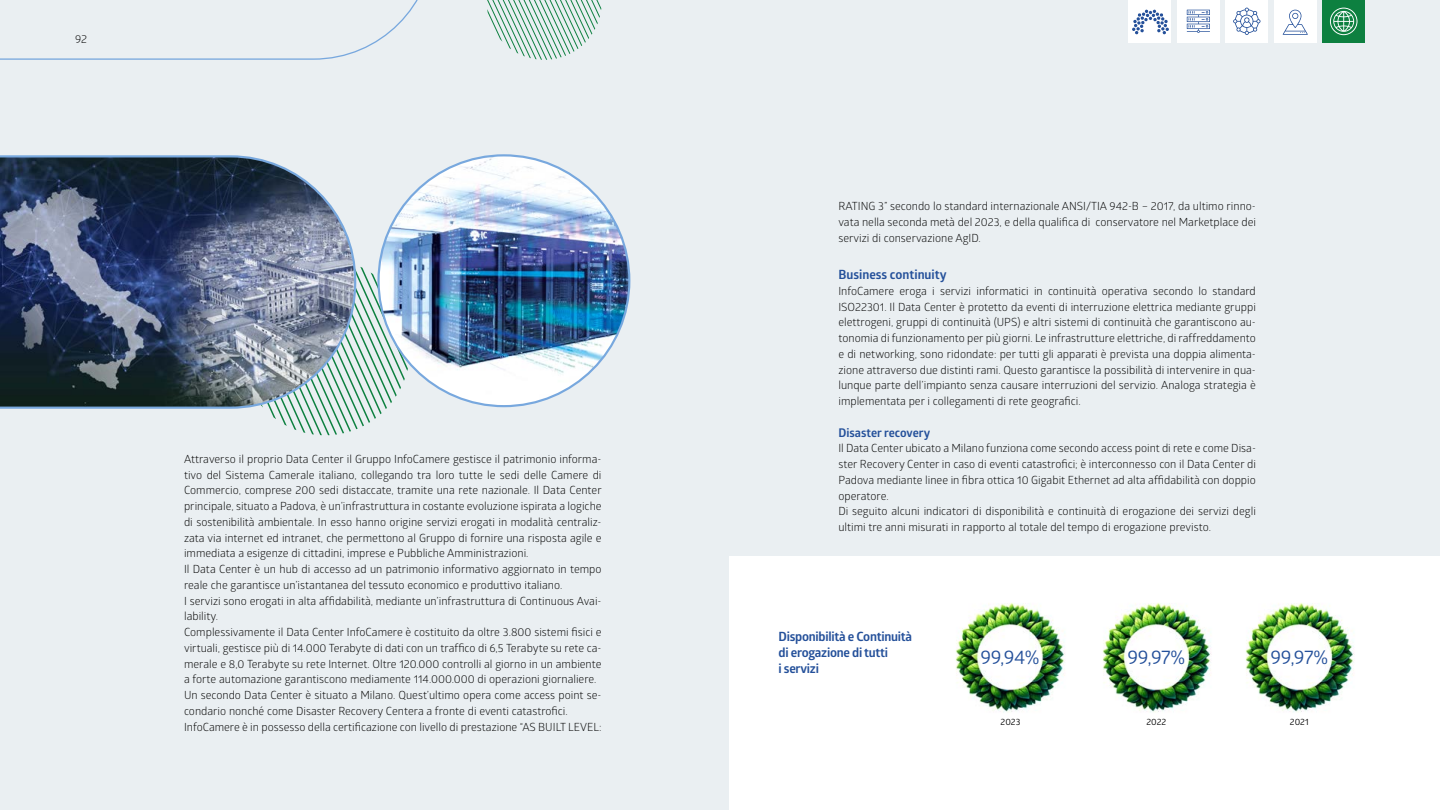
<style>
.page{position:relative;width:1440px;height:810px;background:#eaeff2}
.page>*{position:absolute;margin:0;border:0;box-sizing:border-box;transform-origin:0 0}
.t1{font:19.5px "Glober";letter-spacing:-.025em;color:#24509a}
.t2{font:700 12.75px/15.8px "Glober";letter-spacing:-.02em;color:#24509a}
.t3{font:700 12.75px "Glober";color:#24509a}
.t4{font:700 12px "Glober";color:#24509a}
.t5{font:11.25px/15.8px "Glober";color:#000}
.t6{font:9px "Glober";color:#000}
</style>
<div class="page">
<svg style="left:0;top:0;width:418px;height:60px"></svg>
<svg style="left:487px;top:0;width:115px;height:60px"></svg>
<svg style="left:270px;top:259px;width:140px;height:176px"></svg>
<img style="left:0;top:155px;width:356px;height:254px">
<img style="left:379px;top:155px;width:250px;height:251px;border-radius:125px">
<div style="left:729px;top:556px;width:711px;height:254px;background:#fff"></div>
<img style="left:955px;top:603px;width:110px;height:109px">
<img style="left:1102px;top:603px;width:109px;height:109px">
<img style="left:1245px;top:603px;width:109px;height:109px">
<div style="left:1177px;top:0;width:43px;height:43px;background:#fff"></div>
<svg style="left:1187px;top:10px;width:23px;height:23px"></svg>
<div style="left:1129px;top:0;width:42px;height:43px;background:#fff"></div>
<svg style="left:1132px;top:10px;width:37px;height:25px"></svg>
<div style="left:1226px;top:0;width:42px;height:43px;background:#fff"></div>
<svg style="left:1233px;top:8px;width:28px;height:27px"></svg>
<div style="left:1274px;top:0;width:43px;height:43px;background:#fff"></div>
<svg style="left:1283px;top:10px;width:25px;height:25px"></svg>
<div style="left:1322px;top:0;width:43px;height:43px;background:#0d8040"></div>
<svg style="left:1330px;top:8px;width:27px;height:27px"></svg>
<p class="t5" style="left:75px;top:30px;width:14px">92</p>
<p class="t5" style="left:184px;top:451px;width:419px">Attraverso il proprio Data Center il Gruppo InfoCamere gestisce il patrimonio informa&shy;tivo del Sistema Camerale italiano, collegando tra loro tutte le sedi delle Camere di Commercio, comprese 200 sedi distaccate, tramite una rete nazionale. Il Data Center principale, situato a Padova, è un’infrastruttura in costante evoluzione ispirata a logiche di sostenibilità ambientale. In esso hanno origine servizi erogati in modalità centraliz&shy;zata via internet ed intranet, che permettono al Gruppo di fornire una risposta agile e immediata a esigenze di cittadini, imprese e Pubbliche Amministrazioni.<br>Il Data Center è un hub di accesso ad un patrimonio informativo aggiornato in tempo reale che garantisce un’istantanea del tessuto economico e produttivo italiano.<br>I servizi sono erogati in alta affidabilità, mediante un’infrastruttura di Continuous Avai&shy;lability.<br>Complessivamente il Data Center InfoCamere è costituito da oltre 3.800 sistemi fisici e virtuali, gestisce più di 14.000 Terabyte di dati con un traffico di 6,5 Terabyte su rete ca&shy;merale e 8,0 Terabyte su rete Internet. Oltre 120.000 controlli al giorno in un ambiente a forte automazione garantiscono mediamente 114.000.000 di operazioni giornaliere.<br>Un secondo Data Center è situato a Milano. Quest’ultimo opera come access point se&shy;condario nonché come Disaster Recovery Centera a fronte di eventi catastrofici.<br>InfoCamere è in possesso della certificazione con livello di prestazione “AS BUILT LEVEL:</p>
<p class="t5" style="left:838px;top:198px;width:419px;text-align:justify">RATING 3” secondo lo standard internazionale ANSI/TIA 942-B – 2017, da ultimo rinno&shy;vata nella seconda metà del 2023, e della qualifica di conservatore nel Marketplace dei servizi di conservazione AgID.</p>
<p class="t3" style="left:838px;top:265px;width:110px">Business continuity</p>
<p class="t5" style="left:838px;top:282px;width:419px;text-align:justify">InfoCamere eroga i servizi informatici in continuità operativa secondo lo standard ISO22301. Il Data Center è protetto da eventi di interruzione elettrica mediante gruppi elettrogeni, gruppi di continuità (UPS) e altri sistemi di continuità che garantiscono au&shy;tonomia di funzionamento per più giorni. Le infrastrutture elettriche, di raffreddamento e di networking, sono ridondate: per tutti gli apparati è prevista una doppia alimenta&shy;zione attraverso due distinti rami. Questo garantisce la possibilità di intervenire in qua&shy;lunque parte dell’impianto senza causare interruzioni del servizio. Analoga strategia è implementata per i collegamenti di rete geografici.</p>
<p class="t4" style="left:838px;top:424px;width:93px">Disaster recovery</p>
<p class="t5" style="left:838px;top:440px;width:419px">Il Data Center ubicato a Milano funziona come secondo access point di rete e come Disa&shy;ster Recovery Center in caso di eventi catastrofici; è interconnesso con il Data Center di Padova mediante linee in fibra ottica 10 Gigabit Ethernet ad alta affidabilità con doppio operatore.<br>Di seguito alcuni indicatori di disponibilità e continuità di erogazione dei servizi degli ultimi tre anni misurati in rapporto al totale del tempo di erogazione previsto.</p>
<p class="t2" style="left:778px;top:629px;width:135px">Disponibilità e Continuità di erogazione di tutti<br>i servizi</p>
<h1 class="t1" style="left:980px;top:644px;width:61px">99,94%</h1>
<p class="t6" style="left:1001px;top:715px;width:21px">2023</p>
<h1 class="t1" style="left:1128px;top:644px;width:59px">99,97%</h1>
<p class="t6" style="left:1146px;top:715px;width:21px">2022</p>
<h1 class="t1" style="left:1271px;top:644px;width:59px">99,97%</h1>
<p class="t6" style="left:1290px;top:715px;width:20px">2021</p>
</div>
